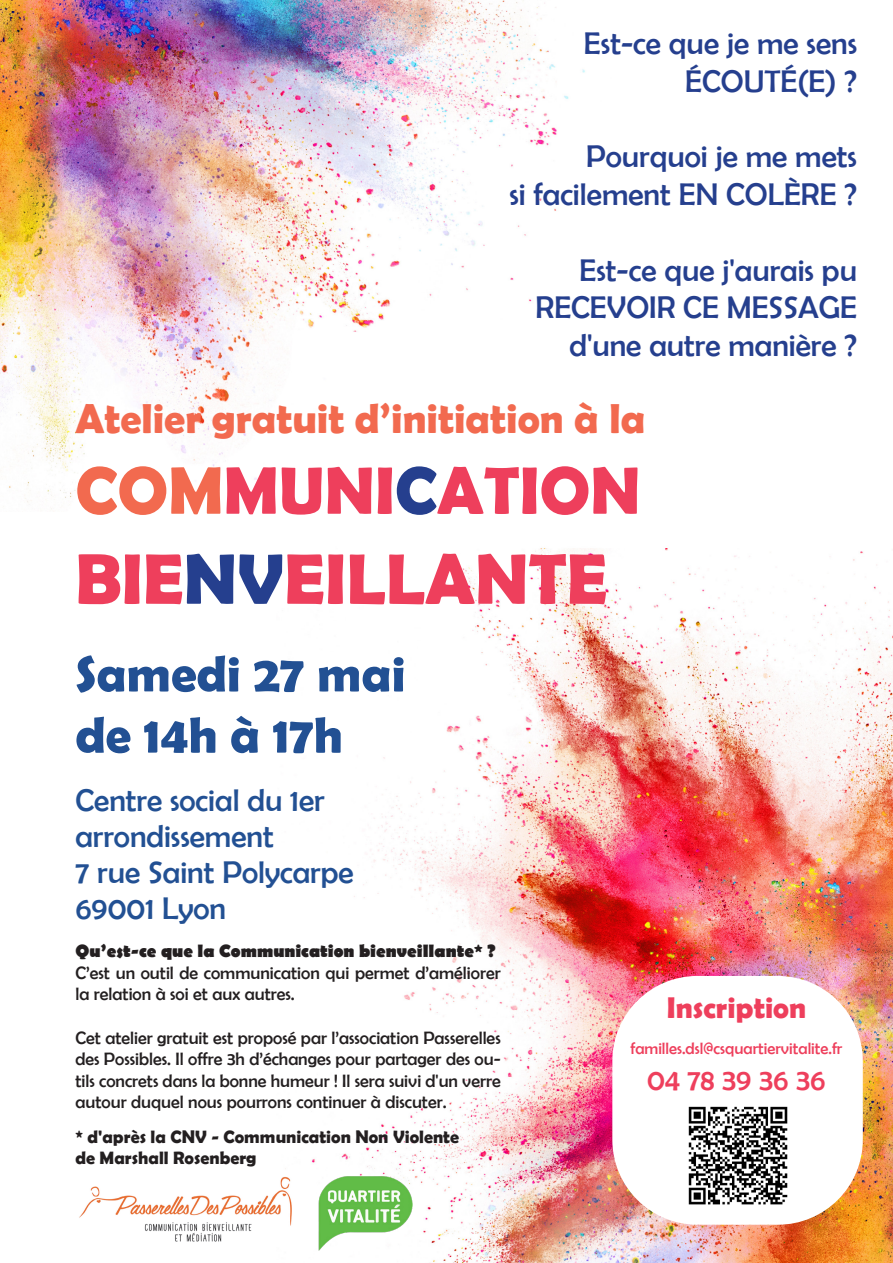
<style>
.page{position:relative;width:893px;height:1263px;background:#fff}
.page>*{position:absolute;margin:0;border:0;box-sizing:border-box;transform-origin:0 0}
.t1{font:700 72px "Berlin Sans FB Demi";color:#ee3f5c}
.t2{font:700 67.5px "Berlin Sans FB Demi";color:#ee3f5c}
.t3{font:700 51px "Berlin Sans FB Demi";color:#225093}
.t4{font:700 42px "Berlin Sans FB Demi";color:#f26a4f}
.t5{font:31.5px/37.8px "Berlin Sans FB";color:#253f8e;text-align:right}
.t6{font:31.5px "Berlin Sans FB";color:#225093}
.t7{font:700 30px "Berlin Sans FB Demi";color:#ee3f5c}
.t8{font:30px "Berlin Sans FB";color:#ee3f5c}
.t9{font:18px/21.6px "Berlin Sans FB";color:#231f20}
.t10{font:700 18px/21.6px "Berlin Sans FB Demi";color:#231f20}
.t11{font:700 18px "Berlin Sans FB";color:#231f20}
.t12{font:16.5px "Berlin Sans FB";color:#ee3f5c}
.s1{color:#f26a4f}
.s2{color:#253f8e}
</style>
<div class="page">
<img style="left:0;top:0;width:585px;height:509px">
<img style="left:276px;top:499px;width:617px;height:764px">
<img style="left:79px;top:1171px;width:237px;height:76px">
<div style="left:612px;top:976px;width:251px;height:249px;background:#fff;border-radius:85px"></div>
<img style="left:319px;top:1175px;width:93px;height:75px">
<img style="left:688px;top:1106px;width:100px;height:99px">
<p class="t5" style="left:584px;top:24px;width:275px">Est-ce que je me sens<br>ÉCOUTÉ(E) ?</p>
<p class="t5" style="left:586px;top:137px;width:272px">Pourquoi je me mets</p>
<p class="t5" style="left:509px;top:175px;width:349px">si facilement EN COLÈRE ?</p>
<p class="t5" style="left:579px;top:251px;width:279px">Est-ce que j'aurais pu</p>
<p class="t5" style="left:536px;top:289px;width:323px">RECEVOIR CE MESSAGE d'une autre manière ?</p>
<p class="t4" style="left:75px;top:394px;width:571px">Atelier gratuit d’initiation à la</p>
<p class="t2" style="left:75px;top:451px;width:567px"><span class="s1">COM</span>MUNI<span class="s2">C</span>ATION</p>
<p class="t1" style="left:75px;top:537px;width:533px">BIE<span class="s2">NV</span>EILLANTE</p>
<p class="t3" style="left:75px;top:644px;width:332px">Samedi 27 mai</p>
<p class="t3" style="left:75px;top:705px;width:269px">de 14h à 17h</p>
<p class="t6" style="left:75px;top:782px;width:251px">Centre social du 1er</p>
<p class="t6" style="left:75px;top:818px;width:200px">arrondissement</p>
<p class="t6" style="left:75px;top:854px;width:280px">7 rue Saint Polycarpe</p>
<p class="t6" style="left:75px;top:890px;width:152px">69001 Lyon</p>
<p class="t11" style="left:75px;top:941px;width:421px">Qu’est-ce que la Communication bienveillante* ?</p>
<p class="t9" style="left:75px;top:962px;width:427px">C’est un outil de communication qui permet d’améliorer la relation à soi et aux autres.</p>
<p class="t9" style="left:75px;top:1026px;width:427px;text-align:justify">Cet atelier gratuit est proposé par l’association Passerelles des Possibles. Il offre 3h d’échanges pour partager des ou&shy;tils concrets dans la bonne humeur ! Il sera suivi d'un verre autour duquel nous pourrons continuer à discuter.</p>
<p class="t10" style="left:75px;top:1125px;width:385px">* d'après la CNV - Communication Non Violente de Marshall Rosenberg</p>
<p class="t7" style="left:667px;top:990px;width:141px">Inscription</p>
<p class="t12" style="left:630px;top:1039px;width:213px">familles.dsl@csquartiervitalite.fr</p>
<p class="t8" style="left:647px;top:1063px;width:180px">04 78 39 36 36</p>
</div>
